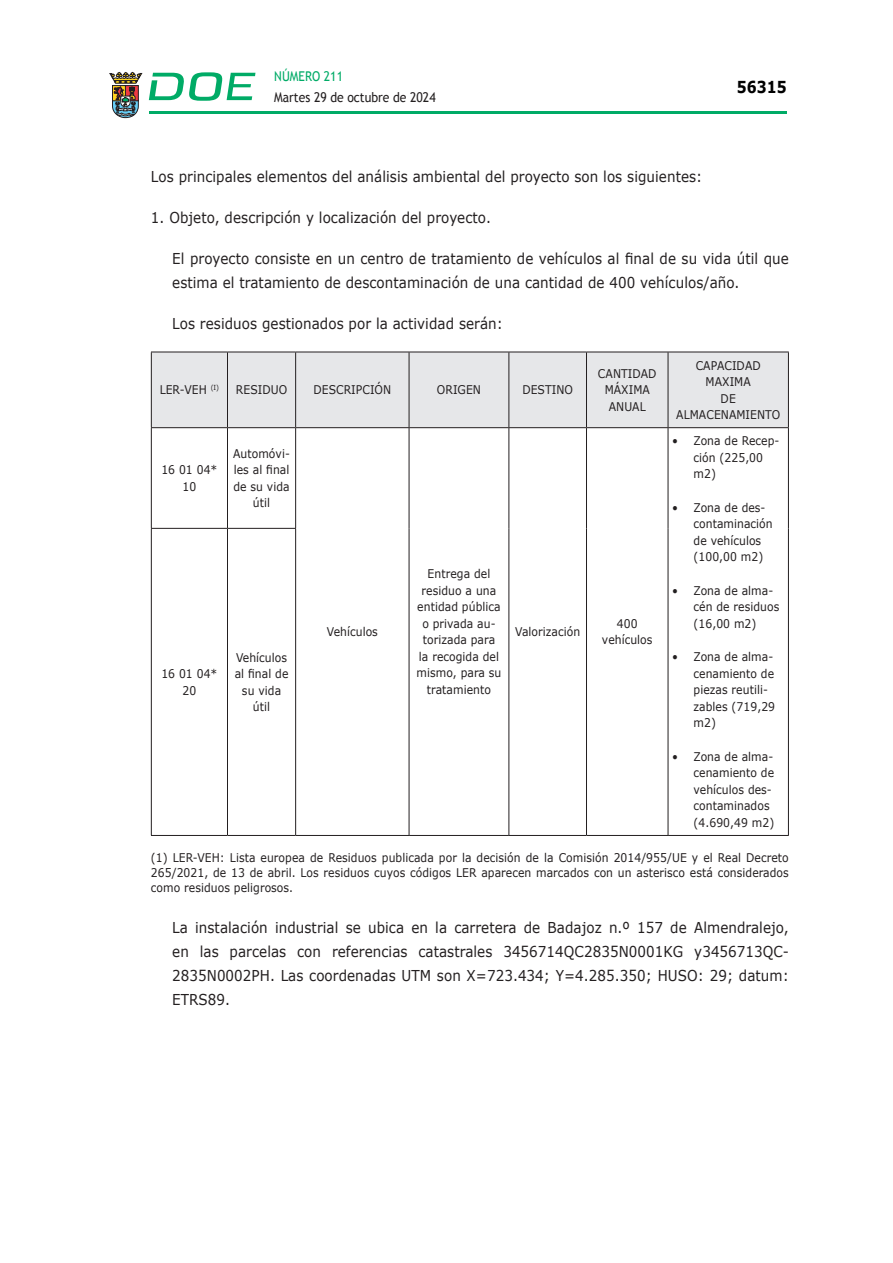
<style>
.page{position:relative;width:893px;height:1263px;background:#fff}
.page>*{position:absolute;margin:0;border:0;box-sizing:border-box;transform-origin:0 0}
.t1{font:700 16.5px "Verdana";color:#000;scale:.85 1}
.CUERPO_DE_TEXTO{font:15px/24px "Verdana";letter-spacing:.005em;color:#231f20;scale:.9 1}
.t2{font:13.5px "Trebuchet MS";color:#231f20;scale:.9 1}
.t3{font:13.5px "Trebuchet MS";color:#00ab67;scale:.9 1}
.CUERPO_DE_TEXTO-2{font:12px/16.5px "Verdana";letter-spacing:.005em;color:#231f20;text-align:center;scale:.9 1}
</style>
<div class="page">
<hr style="left:149px;top:111px;width:638px;height:3px;background:#00ab66">
<svg style="left:109px;top:72px;width:33px;height:46px"></svg>
<svg style="left:149px;top:72px;width:106px;height:29px"></svg>
<div style="left:152px;top:353px;width:636px;height:74px;background:#e6e7e9"></div>
<hr style="left:151px;top:352px;width:76px;height:1px;background:#231f20">
<hr style="left:151px;top:352px;width:1px;height:75px;background:#231f20">
<hr style="left:227px;top:352px;width:69px;height:1px;background:#231f20">
<hr style="left:227px;top:352px;width:1px;height:75px;background:#231f20">
<hr style="left:296px;top:352px;width:113px;height:1px;background:#231f20">
<hr style="left:295px;top:352px;width:1px;height:75px;background:#231f20">
<hr style="left:409px;top:352px;width:100px;height:1px;background:#231f20">
<hr style="left:409px;top:352px;width:1px;height:75px;background:#231f20">
<hr style="left:509px;top:352px;width:77px;height:1px;background:#231f20">
<hr style="left:508px;top:352px;width:1px;height:75px;background:#231f20">
<hr style="left:586px;top:352px;width:82px;height:1px;background:#231f20">
<hr style="left:586px;top:352px;width:1px;height:75px;background:#231f20">
<hr style="left:668px;top:352px;width:121px;height:1px;background:#231f20">
<hr style="left:668px;top:352px;width:1px;height:75px;background:#231f20">
<hr style="left:788px;top:352px;width:1px;height:75px;background:#231f20">
<hr style="left:151px;top:427px;width:76px;height:1px;background:#231f20">
<hr style="left:151px;top:428px;width:1px;height:100px;background:#231f20">
<hr style="left:227px;top:427px;width:69px;height:1px;background:#231f20">
<hr style="left:227px;top:428px;width:1px;height:100px;background:#231f20">
<hr style="left:296px;top:427px;width:113px;height:1px;background:#231f20">
<hr style="left:295px;top:428px;width:1px;height:100px;background:#231f20">
<hr style="left:409px;top:427px;width:100px;height:1px;background:#231f20">
<hr style="left:409px;top:428px;width:1px;height:100px;background:#231f20">
<hr style="left:509px;top:427px;width:77px;height:1px;background:#231f20">
<hr style="left:508px;top:428px;width:1px;height:100px;background:#231f20">
<hr style="left:586px;top:427px;width:82px;height:1px;background:#231f20">
<hr style="left:586px;top:428px;width:1px;height:100px;background:#231f20">
<hr style="left:668px;top:427px;width:121px;height:1px;background:#231f20">
<hr style="left:668px;top:428px;width:1px;height:100px;background:#231f20">
<hr style="left:788px;top:428px;width:1px;height:100px;background:#231f20">
<hr style="left:409px;top:528px;width:1px;height:307px;background:#231f20">
<hr style="left:508px;top:528px;width:1px;height:307px;background:#231f20">
<hr style="left:586px;top:528px;width:1px;height:307px;background:#231f20">
<hr style="left:668px;top:528px;width:1px;height:307px;background:#231f20">
<hr style="left:788px;top:528px;width:1px;height:307px;background:#231f20">
<hr style="left:296px;top:835px;width:113px;height:1px;background:#231f20">
<hr style="left:409px;top:835px;width:100px;height:1px;background:#231f20">
<hr style="left:509px;top:835px;width:77px;height:1px;background:#231f20">
<hr style="left:586px;top:835px;width:82px;height:1px;background:#231f20">
<hr style="left:668px;top:835px;width:121px;height:1px;background:#231f20">
<hr style="left:151px;top:528px;width:76px;height:1px;background:#231f20">
<hr style="left:151px;top:529px;width:1px;height:306px;background:#231f20">
<hr style="left:227px;top:528px;width:69px;height:1px;background:#231f20">
<hr style="left:227px;top:529px;width:1px;height:306px;background:#231f20">
<hr style="left:295px;top:529px;width:1px;height:306px;background:#231f20">
<hr style="left:151px;top:835px;width:76px;height:1px;background:#231f20">
<hr style="left:227px;top:835px;width:69px;height:1px;background:#231f20">
<p class="t3" style="left:274px;top:68px;width:78px">NÚMERO 211</p>
<p class="t2" style="left:274px;top:89px;width:181px">Martes 29 de octubre de 2024</p>
<h1 class="t1" style="left:737px;top:76px;width:60px">56315</h1>
<p class="CUERPO_DE_TEXTO" style="left:151px;top:164px;width:614px">Los principales elementos del análisis ambiental del proyecto son los siguientes:</p>
<p class="CUERPO_DE_TEXTO" style="left:151px;top:205px;width:379px">1. Objeto, descripción y localización del proyecto.</p>
<p class="CUERPO_DE_TEXTO" style="left:172px;top:246px;width:687px">El proyecto consiste en un centro de tratamiento de vehículos al final de su vida útil que estima el tratamiento de descontaminación de una cantidad de 400 vehículos/año.</p>
<p class="CUERPO_DE_TEXTO" style="left:172px;top:311px;width:369px">Los residuos gestionados por la actividad serán:</p>
<p class="CUERPO_DE_TEXTO-2" style="left:160px;top:382px;width:68px">LER-VEH <sup>(I)</sup></p>
<p class="CUERPO_DE_TEXTO-2" style="left:236px;top:382px;width:59px">RESIDUO</p>
<p class="CUERPO_DE_TEXTO-2" style="left:313px;top:382px;width:88px">DESCRIPCIÓN</p>
<p class="CUERPO_DE_TEXTO-2" style="left:437px;top:382px;width:50px">ORIGEN</p>
<p class="CUERPO_DE_TEXTO-2" style="left:522px;top:382px;width:58px">DESTINO</p>
<p class="CUERPO_DE_TEXTO-2" style="left:598px;top:365px;width:67px">CANTIDAD<br>MÁXIMA<br>ANUAL</p>
<p class="CUERPO_DE_TEXTO-2" style="left:676px;top:357px;width:117px">CAPACIDAD<br>MAXIMA<br>DE<br>ALMACENAMIENTO</p>
<p class="CUERPO_DE_TEXTO-2" style="left:161px;top:462px;width:64px">16 01 04*<br>10</p>
<p class="CUERPO_DE_TEXTO-2" style="left:233px;top:445px;width:65px">Automóvi&shy;les al final de su vida útil</p>
<p class="CUERPO_DE_TEXTO-2" style="left:161px;top:666px;width:64px">16 01 04*<br>20</p>
<p class="CUERPO_DE_TEXTO-2" style="left:235px;top:649px;width:61px">Vehículos al final de su vida útil</p>
<p class="CUERPO_DE_TEXTO-2" style="left:327px;top:624px;width:58px">Vehículos</p>
<p class="CUERPO_DE_TEXTO-2" style="left:417px;top:566px;width:96px">Entrega del residuo a una entidad pública o privada au&shy;torizada para la recogida del mismo, para su tratamiento</p>
<p class="CUERPO_DE_TEXTO-2" style="left:515px;top:624px;width:74px">Valorización</p>
<p class="CUERPO_DE_TEXTO-2" style="left:602px;top:615px;width:58px">400 vehículos</p>
<p class="CUERPO_DE_TEXTO-2" style="left:693px;top:433px;width:97px;text-align:left;text-indent:-21px">• Zona de Recep&shy;ción (225,00 m2)</p>
<p class="CUERPO_DE_TEXTO-2" style="left:693px;top:499px;width:89px;text-align:left;text-indent:-21px">• Zona de des&shy;contaminación de vehículos (100,00 m2)</p>
<p class="CUERPO_DE_TEXTO-2" style="left:693px;top:582px;width:97px;text-align:left;text-indent:-21px">• Zona de alma&shy;cén de residuos (16,00 m2)</p>
<p class="CUERPO_DE_TEXTO-2" style="left:693px;top:649px;width:92px;text-align:left;text-indent:-21px">• Zona de alma&shy;cenamiento de piezas reutili&shy;zables (719,29 m2)</p>
<p class="CUERPO_DE_TEXTO-2" style="left:693px;top:748px;width:91px;text-align:left;text-indent:-21px">• Zona de alma&shy;cenamiento de vehículos des&shy;contaminados (4.690,49 m2)</p>
<p class="CUERPO_DE_TEXTO-2" style="left:151px;top:850px;width:710px;line-height:15px;text-align:justify">(1) LER-VEH: Lista europea de Residuos publicada por la decisión de la Comisión 2014/955/UE y el Real Decreto 265/2021, de 13 de abril. Los residuos cuyos códigos LER aparecen marcados con un asterisco está considerados como residuos peligrosos.</p>
<p class="CUERPO_DE_TEXTO" style="left:172px;top:916px;width:687px;text-align:justify">La instalación industrial se ubica en la carretera de Badajoz n.º 157 de Almendralejo, en las parcelas con referencias catastrales 3456714QC2835N0001KG y3456713QC-2835N0002PH. Las coordenadas UTM son X=723.434; Y=4.285.350; HUSO: 29; datum:<br>ETRS89.</p>
</div>
